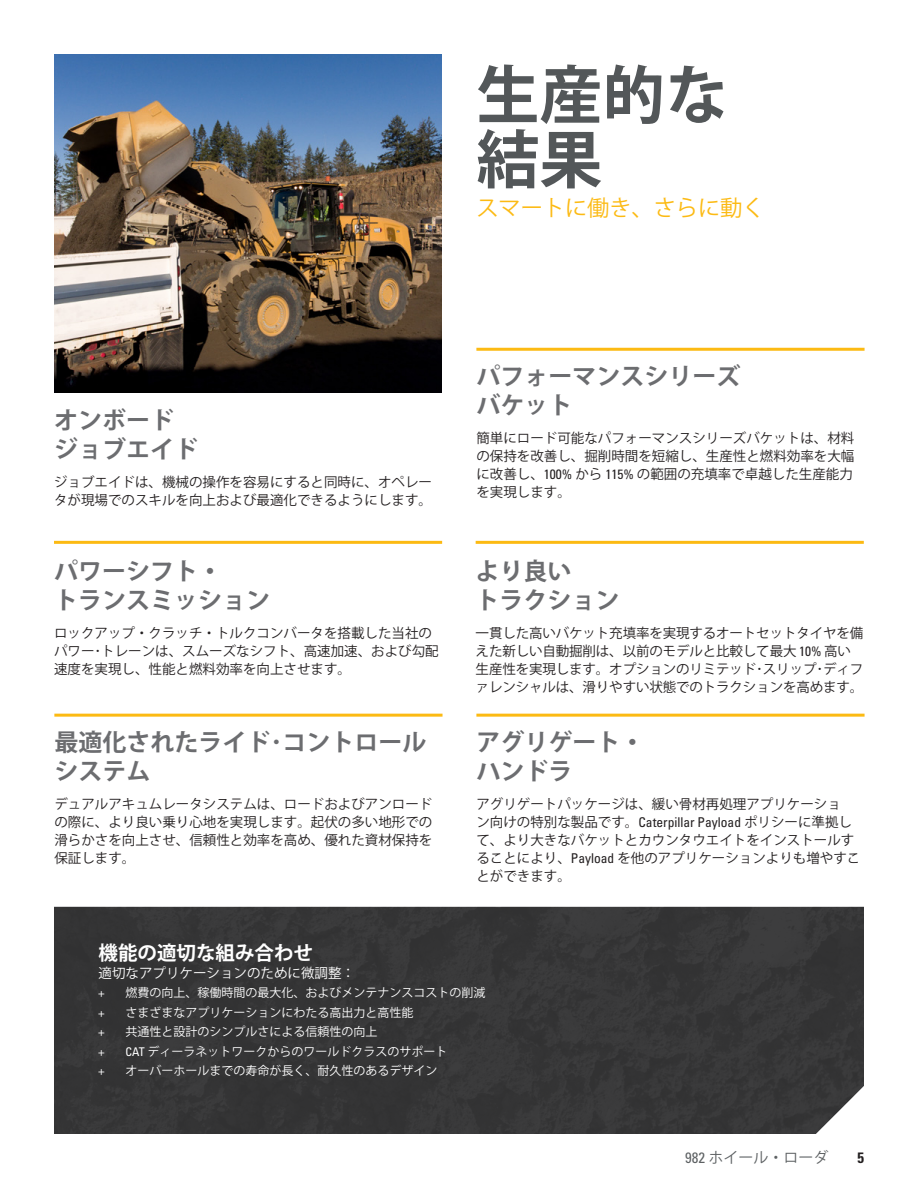
<style>
.page{position:relative;width:918px;height:1188px;background:#fff}
.page>*{position:absolute;margin:0;border:0;box-sizing:border-box;transform-origin:0 0}
.t1{font:700 63px/64.5px "Koz Go Pro";color:#535759}
.t2{font:700 24px/28.8px "Koz Go Pro";color:#6c6d70}
.t3{font:22.2px "Koz Go Pro";color:#fcba13}
.t4{font:700 19.5px "Koz Go Pro";color:#fff}
.t5{font:15px "Koz Go Pro";color:#5d6163}
.t6{font:15px "Univers LTCYR 67 Bold Cond";color:#231f20}
.t7{font:13.5px/18px "Koz Go Pro";color:#231f20}
.t8{font:13.5px "Koz Go Pro";color:#fff}
.t9{font:12px "Koz Go Pro";color:#fff}
.t10{font:condensed 12px "Univers LTCYR 57";color:#fff}
.s1{font-family:"Univers LTCYR 57";font-stretch:condensed}
</style>
<div class="page">
<img style="left:54px;top:54px;width:387px;height:338px">
<hr style="left:476px;top:348px;width:389px;height:3px;background:#fcba13">
<hr style="left:54px;top:541px;width:388px;height:3px;background:#fcba13">
<hr style="left:476px;top:541px;width:388px;height:3px;background:#fcba13">
<div style="left:54px;top:907px;width:810px;height:227px;background:#353536"></div>
<hr style="left:54px;top:714px;width:389px;height:3px;background:#fcba13">
<hr style="left:476px;top:714px;width:389px;height:3px;background:#fcba13">
<h1 class="t1" style="left:476px;top:67px;width:253px">生産的な結果</h1>
<h3 class="t3" style="left:476px;top:193px;width:290px">スマートに働き、さらに動く</h3>
<h2 class="t2" style="left:54px;top:407px;width:145px">オンボードジョブエイド</h2>
<p class="t7" style="left:54px;top:473px;width:379px">ジョブエイドは、機械の操作を容易にすると同時に、オペレータが現場でのスキルを向上および最適化できるようにします。</p>
<h2 class="t2" style="left:54px;top:559px;width:217px">パワーシフト・<br>トランスミッション</h2>
<p class="t7" style="left:54px;top:625px;width:386px">ロックアップ・クラッチ・トルクコンバータを搭載した当社のパワー･トレーンは、スムーズなシフト、高速加速、および勾配速度を実現し、性能と燃料効率を向上させます。</p>
<h2 class="t2" style="left:54px;top:730px;width:373px">最適化されたライド･コントロールシステム</h2>
<p class="t7" style="left:54px;top:796px;width:379px;text-align:justify">デュアルアキュムレータシステムは、ロードおよびアンロードの際に、より良い乗り心地を実現します。起伏の多い地形での滑らかさを向上させ、信頼性と効率を高め、優れた資材保持を保証します。</p>
<h2 class="t2" style="left:476px;top:364px;width:265px">パフォーマンスシリーズバケット</h2>
<p class="t7" style="left:476px;top:430px;width:380px;text-align:justify">簡単にロード可能なパフォーマンスシリーズバケットは、材料の保持を改善し、掘削時間を短縮し、生産性と燃料効率を大幅に改善し、<span class="s1">100%</span> から <span class="s1">115%</span> の範囲の充填率で卓越した生産能力を実現します。</p>
<h2 class="t2" style="left:476px;top:558px;width:145px">より良い<br>トラクション</h2>
<p class="t7" style="left:476px;top:624px;width:389px">一貫した高いバケット充填率を実現するオートセットタイヤを備えた新しい自動掘削は、以前のモデルと比較して最大 <span class="s1">10%</span> 高い生産性を実現します。オプションのリミテッド･スリップ･ディファレンシャルは、滑りやすい状態でのトラクションを高めます。</p>
<h2 class="t2" style="left:476px;top:730px;width:169px">アグリゲート・ハンドラ</h2>
<p class="t7" style="left:476px;top:796px;width:385px">アグリゲートパッケージは、緩い骨材再処理アプリケーショ<br>ン向けの特別な製品です。<span class="s1">Caterpillar Payload</span> ポリシーに準拠して、より大きなバケットとカウンタウエイトをインストールすることにより、<span class="s1">Payload</span> を他のアプリケーションよりも増やすことができます。</p>
<h3 class="t4" style="left:99px;top:940px;width:216px">機能の適切な組み合わせ</h3>
<p class="t8" style="left:99px;top:964px;width:258px">適切なアプリケーションのために微調整：</p>
<p class="t10" style="left:99px;top:986px;width:7px">+</p>
<p class="t9" style="left:126px;top:985px;width:362px">燃費の向上、稼働時間の最大化、およびメンテナンスコストの削減</p>
<p class="t10" style="left:99px;top:1005px;width:7px">+</p>
<p class="t9" style="left:126px;top:1005px;width:290px">さまざまなアプリケーションにわたる高出力と高性能</p>
<p class="t10" style="left:99px;top:1025px;width:7px">+</p>
<p class="t9" style="left:126px;top:1024px;width:254px">共通性と設計のシンプルさによる信頼性の向上</p>
<p class="t10" style="left:99px;top:1044px;width:7px">+</p>
<p class="t9" style="left:126px;top:1044px;width:323px"><span class="s1">CAT</span> ディーラネットワークからのワールドクラスのサポート</p>
<p class="t10" style="left:99px;top:1064px;width:7px">+</p>
<p class="t9" style="left:126px;top:1063px;width:314px">オーバーホールまでの寿命が長く、耐久性のあるデザイン</p>
<p class="t5" style="left:685px;top:1148px;width:145px"><span class="s1">982</span> ホイール・ローダ</p>
<p class="t6" style="left:857px;top:1148px;width:8px">5</p>
</div>
